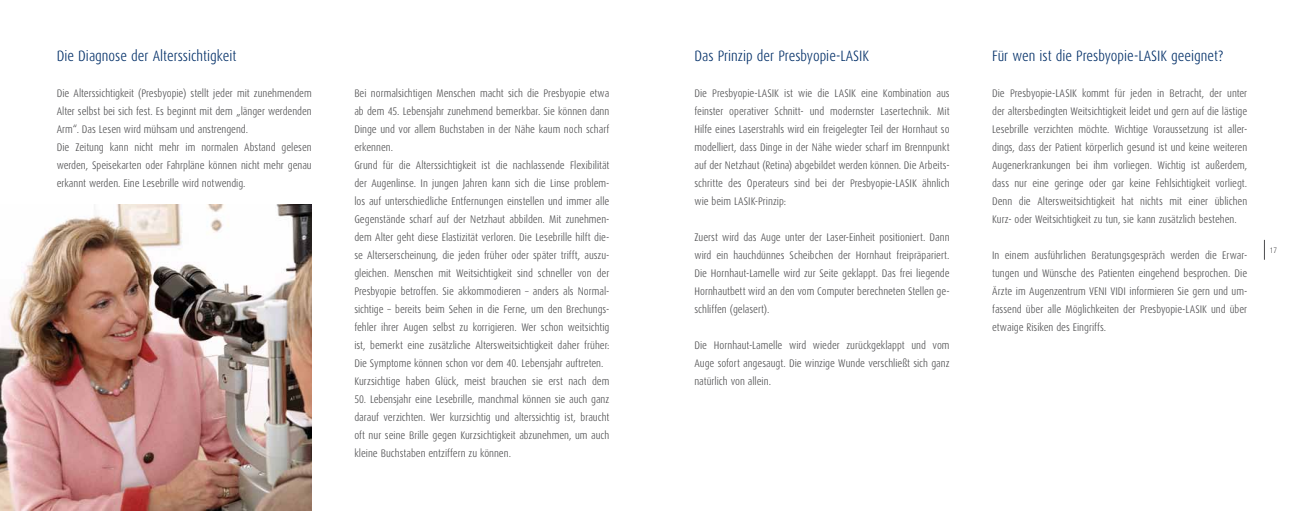
<style>
.page{position:relative;width:1304px;height:511px;background:#fff}
.page>*{position:absolute;margin:0;border:0;box-sizing:border-box;transform-origin:0 0}
.t1{font:300 15px "Dax Condensed";color:#002e67}
.t2{font:300 11px/18px "Dax Condensed";color:#4b4b4d;text-align:justify}
.t3{font:300 8px "Dax Condensed";color:#4b4b4d}
</style>
<div class="page">
<svg style="left:1264px;top:240px;width:1px;height:19px"></svg>
<img style="left:0;top:205px;width:312px;height:305px">
<h1 class="t1" style="left:57px;top:47px;width:181px">Die Diagnose der Alterssichtigkeit</h1>
<p class="t2" style="left:57px;top:84px;width:257px;text-align:left">Die Alterssichtigkeit (Presbyopie) stellt jeder mit zunehmendem Alter selbst bei sich fest. Es beginnt mit dem „länger werdenden Arm“. Das Lesen wird mühsam und anstrengend.<br>Die Zeitung kann nicht mehr im normalen Abstand gelesen werden, Speisekarten oder Fahrpläne können nicht mehr genau erkannt werden. Eine Lesebrille wird notwendig.</p>
<p class="t2" style="left:354px;top:84px;width:257px;text-align:left">Bei normalsichtigen Menschen macht sich die Presbyopie etwa ab dem 45. Lebensjahr zunehmend bemerkbar. Sie können dann Dinge und vor allem Buchstaben in der Nähe kaum noch scharf erkennen.<br>Grund für die Alterssichtigkeit ist die nachlassende Flexibilität der Augenlinse. In jungen Jahren kann sich die Linse problem&shy;los auf unterschiedliche Entfernungen einstellen und immer alle Gegenstände scharf auf der Netzhaut abbilden. Mit zunehmen&shy;dem Alter geht diese Elastizität verloren. Die Lesebrille hilft die&shy;se Alterserscheinung, die jeden früher oder später trifft, auszu&shy;gleichen. Menschen mit Weitsichtigkeit sind schneller von der Presbyopie betroffen. Sie akkommodieren – anders als Normal&shy;sichtige – bereits beim Sehen in die Ferne, um den Brechungs&shy;fehler ihrer Augen selbst zu korrigieren. Wer schon weitsichtig ist, bemerkt eine zusätzliche Altersweitsichtigkeit daher früher:<br>Die Symptome können schon vor dem 40. Lebensjahr auftreten.<br>Kurzsichtige haben Glück, meist brauchen sie erst nach dem</p>
<p class="t2" style="left:354px;top:390px;width:257px">50. Lebensjahr eine Lesebrille, manchmal können sie auch ganz darauf verzichten. Wer kurzsichtig und alterssichtig ist, braucht oft nur seine Brille gegen Kurzsichtigkeit abzunehmen, um auch kleine Buchstaben entziffern zu können.</p>
<h1 class="t1" style="left:694px;top:47px;width:176px">Das Prinzip der Presbyopie-LASIK</h1>
<p class="t2" style="left:694px;top:84px;width:257px">Die Presbyopie-LASIK ist wie die LASIK eine Kombination aus feinster operativer Schnitt- und modernster Lasertechnik. Mit Hilfe eines Laserstrahls wird ein freigelegter Teil der Hornhaut so modelliert, dass Dinge in der Nähe wieder scharf im Brennpunkt auf der Netzhaut (Retina) abgebildet werden können. Die Arbeits&shy;schritte des Operateurs sind bei der Presbyopie-LASIK ähnlich wie beim LASIK-Prinzip:</p>
<p class="t2" style="left:694px;top:228px;width:257px">Zuerst wird das Auge unter der Laser-Einheit positioniert. Dann wird ein hauchdünnes Scheibchen der Hornhaut freipräpariert.<br>Die Hornhaut-Lamelle wird zur Seite geklappt. Das frei liegende Hornhautbett wird an den vom Computer berechneten Stellen ge&shy;schliffen (gelasert).</p>
<p class="t2" style="left:694px;top:336px;width:257px">Die Hornhaut-Lamelle wird wieder zurückgeklappt und vom Auge sofort angesaugt. Die winzige Wunde verschließt sich ganz natürlich von allein.</p>
<h1 class="t1" style="left:992px;top:47px;width:233px">Für wen ist die Presbyopie-LASIK geeignet?</h1>
<p class="t2" style="left:992px;top:84px;width:257px">Die Presbyopie-LASIK kommt für jeden in Betracht, der unter der altersbedingten Weitsichtigkeit leidet und gern auf die lästige Lesebrille verzichten möchte. Wichtige Voraussetzung ist aller&shy;dings, dass der Patient körperlich gesund ist und keine weiteren Augenerkrankungen bei ihm vorliegen. Wichtig ist außerdem, dass nur eine geringe oder gar keine Fehlsichtigkeit vorliegt.<br>Denn die Altersweitsichtigkeit hat nichts mit einer üblichen Kurz- oder Weitsichtigkeit zu tun, sie kann zusätzlich bestehen.</p>
<p class="t2" style="left:992px;top:246px;width:257px">In einem ausführlichen Beratungsgespräch werden die Erwar&shy;tungen und Wünsche des Patienten eingehend besprochen. Die Ärzte im Augenzentrum VENI VIDI informieren Sie gern und um&shy;fassend über alle Möglichkeiten der Presbyopie-LASIK und über etwaige Risiken des Eingriffs.</p>
<p class="t3" style="left:1270px;top:245px;width:9px">17</p>
</div>
